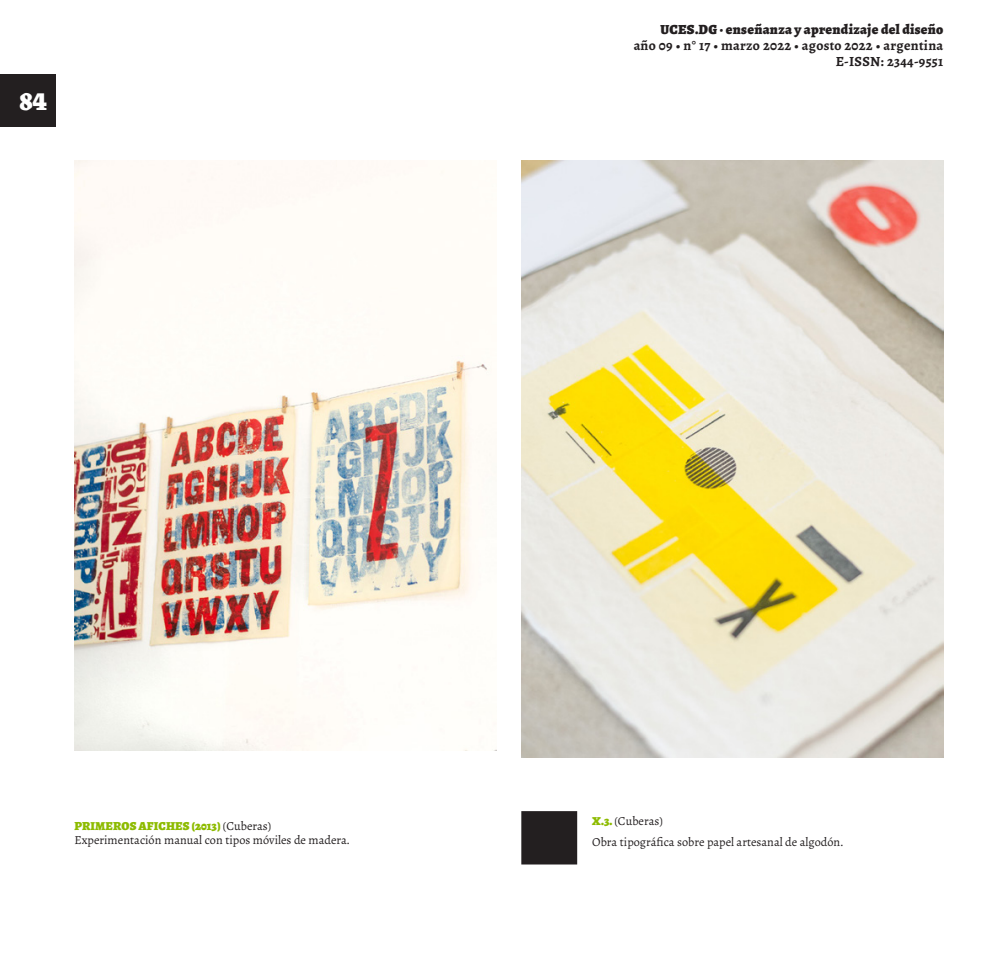
<style>
.page{position:relative;width:993px;height:968px;background:#fff}
.page>*{position:absolute;margin:0;border:0;box-sizing:border-box;transform-origin:0 0}
.t1{font:900 28px "Grenze";color:#fff}
.t2{font:700 14px/15.8px "Alegreya";letter-spacing:.02em;color:#231f20;text-align:right}
.t3{font:900 14px "Alegreya";letter-spacing:.02em;color:#231f20}
.t4{font:12.25px "Alegreya";color:#231f20}
.t5{font:900 12.25px "Alegreya";letter-spacing:.01em;color:#8dbb00}
.s1{font-weight:400;color:#231f20}
.s2{font-weight:900;color:#8dbb00}
</style>
<div class="page">
<div style="left:0;top:74px;width:55px;height:53px;background:#231f20"></div>
<img style="left:521px;top:160px;width:422px;height:596px">
<img style="left:74px;top:160px;width:422px;height:590px">
<div style="left:522px;top:811px;width:54px;height:52px;background:#231f20"></div>
<div style="left:521px;top:811px;width:56px;height:53px;border:2px solid #231f20"></div>
<h1 class="t1" style="left:19px;top:79px;width:29px">84</h1>
<p class="t3" style="left:660px;top:20px;width:284px">UCES.DG · enseñanza y aprendizaje del diseño</p>
<p class="t2" style="left:633px;top:37px;width:311px">año 09 • n° 17 • marzo 2022 • agosto 2022 • argentina<br>E-ISSN: 2344-9551</p>
<p class="t5" style="left:74px;top:817px;width:198px">PRIMEROS AFICHES (2013)<span class="s1">(Cuberas)</span></p>
<p class="t4" style="left:74px;top:832px;width:277px">Experimentación manual con tipos móviles de madera.</p>
<p class="t4" style="left:592px;top:813px;width:72px"><span class="s2">X.3.</span> (Cuberas)</p>
<p class="t4" style="left:592px;top:834px;width:252px">Obra tipográfica sobre papel artesanal de algodón.</p>
</div>
